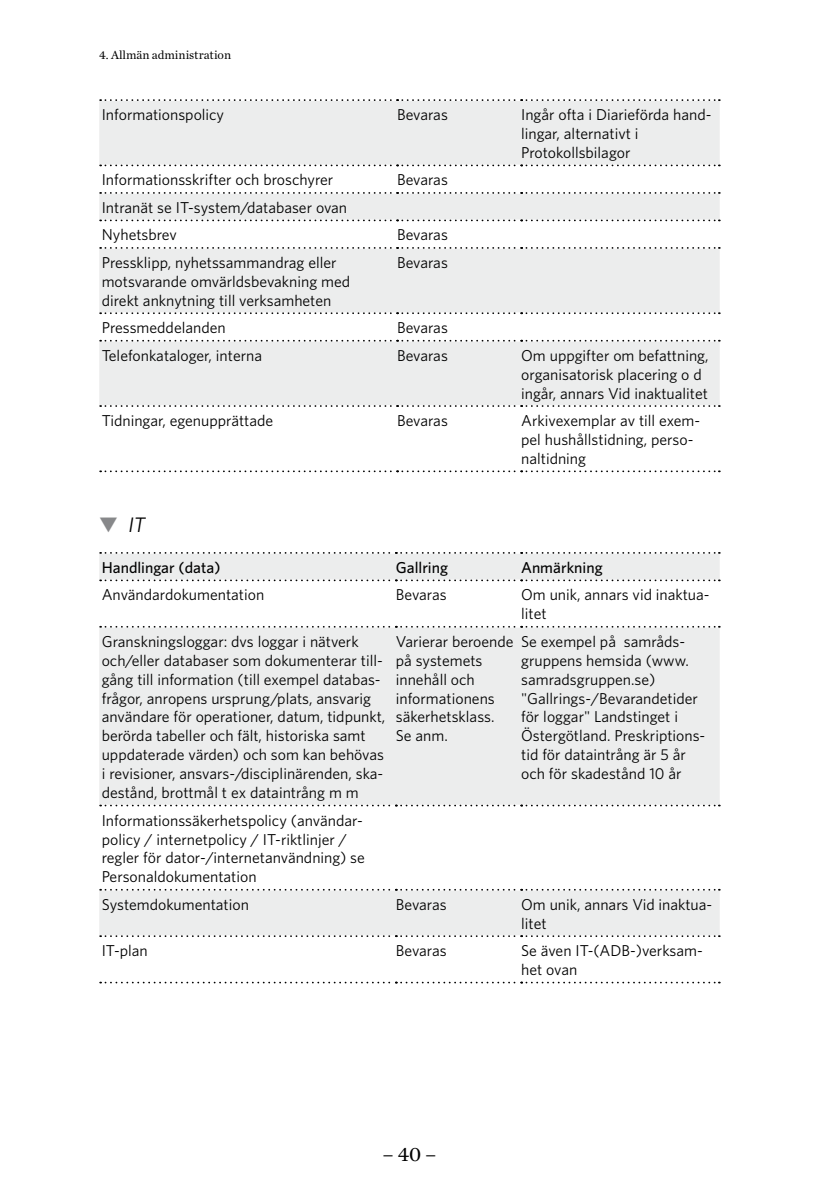
<style>
.page{position:relative;width:819px;height:1201px;background:#fff}
.page>*{position:absolute;margin:0;border:0;box-sizing:border-box;transform-origin:0 0}
.t1{font:21px "Chronicle Text G1";color:#000}
.t2{font:italic 21px "Whitney";color:#000}
.t3{font:15.75px/18.9px "Whitney";color:#000}
.t4{font:500 15.75px "Whitney";color:#000}
.t5{font:12.25px "Chronicle Text G1";color:#000}
.s1{color:#87888a}
</style>
<div class="page">
<svg style="left:99px;top:100px;width:620px;height:306px;fill:#eceded"></svg>
<svg style="left:100px;top:99px;width:619px;height:2px"></svg>
<svg style="left:100px;top:164px;width:619px;height:2px"></svg>
<svg style="left:100px;top:192px;width:619px;height:2px"></svg>
<svg style="left:100px;top:219px;width:619px;height:2px"></svg>
<svg style="left:100px;top:247px;width:619px;height:2px"></svg>
<svg style="left:100px;top:312px;width:619px;height:2px"></svg>
<svg style="left:100px;top:340px;width:619px;height:1px"></svg>
<svg style="left:100px;top:405px;width:619px;height:2px"></svg>
<svg style="left:100px;top:470px;width:619px;height:2px"></svg>
<svg style="left:99px;top:553px;width:620px;height:383px;fill:#eceded"></svg>
<svg style="left:100px;top:579px;width:619px;height:2px"></svg>
<svg style="left:100px;top:626px;width:619px;height:1px"></svg>
<svg style="left:100px;top:804px;width:619px;height:2px"></svg>
<svg style="left:100px;top:889px;width:619px;height:1px"></svg>
<svg style="left:100px;top:935px;width:619px;height:2px"></svg>
<svg style="left:100px;top:552px;width:619px;height:2px"></svg>
<svg style="left:100px;top:981px;width:619px;height:2px"></svg>
<p class="t5" style="left:99px;top:46px;width:133px">4. Allmän administration</p>
<p class="t3" style="left:102px;top:105px;width:124px">Informationspolicy</p>
<p class="t3" style="left:397px;top:105px;width:52px">Bevaras</p>
<p class="t3" style="left:521px;top:105px;width:192px">Ingår ofta i Diarieförda hand&shy;lingar, alternativt i<br>Protokollsbilagor</p>
<p class="t3" style="left:102px;top:170px;width:233px">Informationsskrifter och broschyrer</p>
<p class="t3" style="left:397px;top:170px;width:52px">Bevaras</p>
<p class="t3" style="left:102px;top:193px;width:247px;line-height:27.5px">Intranät se IT-system/databaser ovan<br>Nyhetsbrev</p>
<p class="t3" style="left:397px;top:225px;width:52px">Bevaras</p>
<p class="t3" style="left:102px;top:253px;width:250px">Pressklipp, nyhetssammandrag eller motsvarande omvärldsbevakning med direkt anknytning till verksamheten</p>
<p class="t3" style="left:397px;top:253px;width:52px">Bevaras</p>
<p class="t3" style="left:102px;top:318px;width:125px">Pressmeddelanden</p>
<p class="t3" style="left:397px;top:318px;width:52px">Bevaras</p>
<p class="t3" style="left:102px;top:345px;width:162px">Telefonkataloger, interna</p>
<p class="t3" style="left:397px;top:345px;width:52px">Bevaras</p>
<p class="t3" style="left:521px;top:345px;width:189px">Om uppgifter om befattning, organisatorisk placering o d ingår, annars Vid inaktualitet</p>
<p class="t3" style="left:102px;top:411px;width:173px">Tidningar, egenupprättade</p>
<p class="t3" style="left:397px;top:411px;width:52px">Bevaras</p>
<p class="t3" style="left:521px;top:411px;width:180px">Arkivexemplar av till exem&shy;pel hushållstidning, perso&shy;naltidning</p>
<h1 class="t2" style="left:99px;top:511px;width:47px"><span class="s1">▼</span> IT</h1>
<p class="t4" style="left:102px;top:557px;width:120px">Handlingar (data)</p>
<p class="t4" style="left:396px;top:557px;width:54px">Gallring</p>
<p class="t4" style="left:521px;top:557px;width:83px">Anmärkning</p>
<p class="t3" style="left:102px;top:585px;width:164px">Användardokumentation</p>
<p class="t3" style="left:396px;top:585px;width:52px">Bevaras</p>
<p class="t3" style="left:521px;top:585px;width:190px">Om unik, annars vid inaktua&shy;litet</p>
<p class="t3" style="left:102px;top:631px;width:285px">Granskningsloggar: dvs loggar i nätverk och/eller databaser som dokumenterar till&shy;gång till information (till exempel databas&shy;frågor, anropens ursprung/plats, ansvarig användare för operationer, datum, tidpunkt, berörda tabeller och fält, historiska samt uppdaterade värden) och som kan behövas i revisioner, ansvars-/disciplinärenden, ska&shy;destånd, brottmål t ex dataintrång m m</p>
<p class="t3" style="left:396px;top:631px;width:119px">Varierar beroende på systemets innehåll och informationens säkerhetsklass.<br>Se anm.</p>
<p class="t3" style="left:521px;top:631px;width:184px">Se exempel på samråds&shy;gruppens hemsida (www. samradsgruppen.se) "Gallrings-/Bevarandetider för loggar" Landstinget i<br>Östergötland. Preskriptions&shy;tid för dataintrång är 5 år och för skadestånd 10 år</p>
<p class="t3" style="left:102px;top:810px;width:265px">Informationssäkerhetspolicy (användar&shy;policy / internetpolicy / IT-riktlinjer / regler för dator-/internetanvändning) se Personaldokumentation</p>
<p class="t3" style="left:102px;top:894px;width:149px">Systemdokumentation</p>
<p class="t3" style="left:396px;top:894px;width:52px">Bevaras</p>
<p class="t3" style="left:521px;top:894px;width:192px">Om unik, annars Vid inaktua&shy;litet</p>
<p class="t3" style="left:102px;top:941px;width:48px">IT-plan</p>
<p class="t3" style="left:396px;top:941px;width:52px">Bevaras</p>
<p class="t3" style="left:521px;top:941px;width:183px">Se även IT-(ADB-)verksam&shy;het ovan</p>
<h1 class="t1" style="left:382px;top:1137px;width:56px">– 40 –</h1>
</div>
